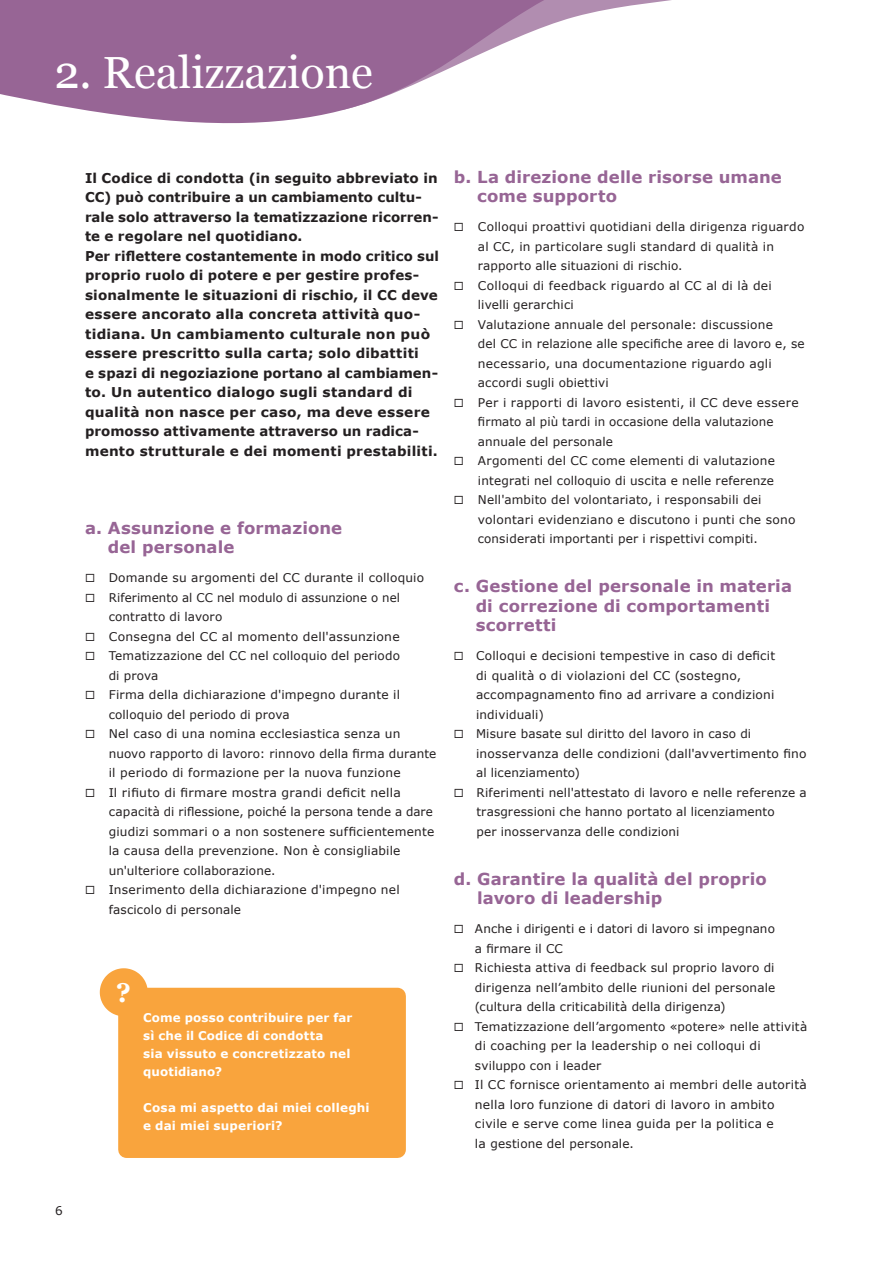
<style>
.page{position:relative;width:893px;height:1263px;background:#fff}
.page>*{position:absolute;margin:0;border:0;box-sizing:border-box;transform-origin:0 0}
.t1{font:45px "Georgia";color:#fff}
.t2{font:700 27.15px "Georgia";color:#fff}
.t3{font:700 16.5px/19.5px "Verdana";letter-spacing:.005em;color:#976595}
.t4{font:700 13.5px/19.5px "Verdana";letter-spacing:.01em;color:#231f20}
.t5{font:12px/19.5px "Verdana";letter-spacing:.015em;color:#231f20}
.t6{font:700 12px/18px "Verdana";letter-spacing:.01em;color:#fff}
</style>
<div class="page">
<svg style="left:0;top:0;width:671px;height:124px;fill:#976595"></svg>
<div style="left:126px;top:996px;width:272px;height:154px;background:#f9a43d"></div>
<div style="left:118px;top:988px;width:288px;height:170px;border:16px solid #f9a43d"></div>
<div style="left:110px;top:978px;width:28px;height:28px;background:#f9a43d;border-radius:50%"></div>
<div style="left:100px;top:968px;width:48px;height:48px;border:20px solid #f9a43d;border-radius:50%"></div>
<h1 class="t1" style="left:54px;top:39px;width:320px">2. Realizzazione</h1>
<p class="t5" style="left:55px;top:1201px;width:9px">6</p>
<p class="t4" style="left:85px;top:168px;width:355px">Il Codice di condotta (in seguito abbreviato in CC) può contribuire a un cambiamento cultu&shy;rale solo attraverso la tematizzazione ricorren&shy;te e regolare nel quotidiano.<br>Per riflettere costantemente in modo critico sul proprio ruolo di potere e per gestire profes&shy;sionalmente le situazioni di rischio, il CC deve essere ancorato alla concreta attività quo&shy;tidiana. Un cambiamento culturale non può essere prescritto sulla carta; solo dibattiti<br>e spazi di negoziazione portano al cambiamen&shy;to. Un autentico dialogo sugli standard di qualità non nasce per caso, ma deve essere promosso attivamente attraverso un radica&shy;mento strutturale e dei momenti prestabiliti.</p>
<h3 class="t3" style="left:477px;top:167px;width:306px;text-indent:-23px">b. La direzione delle risorse umane come supporto</h3>
<p class="t5" style="left:478px;top:217px;width:328px;text-indent:-24px">◻ Colloqui proattivi quotidiani della dirigenza riguardo al CC, in particolare sugli standard di qualità in rapporto alle situazioni di rischio.</p>
<p class="t5" style="left:478px;top:276px;width:295px;text-indent:-24px">◻ Colloqui di feedback riguardo al CC al di là dei livelli gerarchici</p>
<p class="t5" style="left:478px;top:315px;width:328px;text-indent:-24px">◻ Valutazione annuale del personale: discussione<br>del CC in relazione alle specifiche aree di lavoro e, se necessario, una documentazione riguardo agli accordi sugli obiettivi</p>
<p class="t5" style="left:478px;top:393px;width:322px;text-indent:-24px">◻ Per i rapporti di lavoro esistenti, il CC deve essere firmato al più tardi in occasione della valutazione annuale del personale</p>
<p class="t5" style="left:454px;top:451px;width:322px;text-align:right">◻ Argomenti del CC come elementi di valutazione integrati nel colloquio di uscita e nelle referenze</p>
<p class="t5" style="left:478px;top:490px;width:319px;text-indent:-24px">◻ Nell'ambito del volontariato, i responsabili dei volontari evidenziano e discutono i punti che sono considerati importanti per i rispettivi compiti.</p>
<h3 class="t3" style="left:476px;top:576px;width:318px;text-indent:-22px">c. Gestione del personale in materia di correzione di comportamenti scorretti</h3>
<p class="t5" style="left:476px;top:646px;width:301px;text-indent:-22px">◻ Colloqui e decisioni tempestive in caso di deficit di qualità o di violazioni del CC (sostegno, accompagnamento fino ad arrivare a condizioni individuali)</p>
<p class="t5" style="left:476px;top:724px;width:332px;text-indent:-22px">◻ Misure basate sul diritto del lavoro in caso di inosservanza delle condizioni (dall'avvertimento fino al licenziamento)</p>
<p class="t5" style="left:476px;top:783px;width:332px;text-indent:-23px">◻ Riferimenti nell'attestato di lavoro e nelle referenze a trasgressioni che hanno portato al licenziamento<br>per inosservanza delle condizioni</p>
<h3 class="t3" style="left:477px;top:869px;width:291px;text-indent:-23px">d. Garantire la qualità del proprio lavoro di leadership</h3>
<p class="t5" style="left:475px;top:919px;width:302px;text-indent:-21px">◻ Anche i dirigenti e i datori di lavoro si impegnano a firmare il CC</p>
<p class="t5" style="left:475px;top:958px;width:302px;text-align:justify;text-indent:-21px">◻ Richiesta attiva di feedback sul proprio lavoro di dirigenza nell’ambito delle riunioni del personale (cultura della criticabilità della dirigenza)</p>
<p class="t5" style="left:475px;top:1017px;width:334px;text-indent:-21px">◻ Tematizzazione dell’argomento «potere» nelle attività di coaching per la leadership o nei colloqui di sviluppo con i leader</p>
<p class="t5" style="left:475px;top:1075px;width:333px;text-indent:-21px">◻ Il CC fornisce orientamento ai membri delle autorità nella loro funzione di datori di lavoro in ambito civile e serve come linea guida per la politica e<br>la gestione del personale.</p>
<h3 class="t3" style="left:108px;top:518px;width:236px;text-indent:-23px">a. Assunzione e formazione del personale</h3>
<p class="t5" style="left:85px;top:568px;width:341px">◻ Domande su argomenti del CC durante il colloquio</p>
<p class="t5" style="left:109px;top:588px;width:293px;text-indent:-24px">◻ Riferimento al CC nel modulo di assunzione o nel contratto di lavoro</p>
<p class="t5" style="left:85px;top:627px;width:316px">◻ Consegna del CC al momento dell'assunzione</p>
<p class="t5" style="left:109px;top:646px;width:293px;text-indent:-24px">◻ Tematizzazione del CC nel colloquio del periodo di prova</p>
<p class="t5" style="left:109px;top:685px;width:293px;text-indent:-24px">◻ Firma della dichiarazione d'impegno durante il colloquio del periodo di prova</p>
<p class="t5" style="left:109px;top:724px;width:329px;text-indent:-24px">◻ Nel caso di una nomina ecclesiastica senza un nuovo rapporto di lavoro: rinnovo della firma durante il periodo di formazione per la nuova funzione</p>
<p class="t5" style="left:109px;top:783px;width:327px;text-indent:-24px">◻ Il rifiuto di firmare mostra grandi deficit nella capacità di riflessione, poiché la persona tende a dare giudizi sommari o a non sostenere sufficientemente la causa della prevenzione. Non è consigliabile un'ulteriore collaborazione.</p>
<p class="t5" style="left:109px;top:880px;width:293px;text-indent:-24px">◻ Inserimento della dichiarazione d'impegno nel fascicolo di personale</p>
<h2 class="t2" style="left:116px;top:972px;width:16px">?</h2>
<p class="t6" style="left:143px;top:1009px;width:211px">Come posso contribuire per far sì che il Codice di condotta<br>sia vissuto e concretizzato nel quotidiano?</p>
<p class="t6" style="left:143px;top:1099px;width:228px">Cosa mi aspetto dai miei colleghi e dai miei superiori?</p>
</div>
